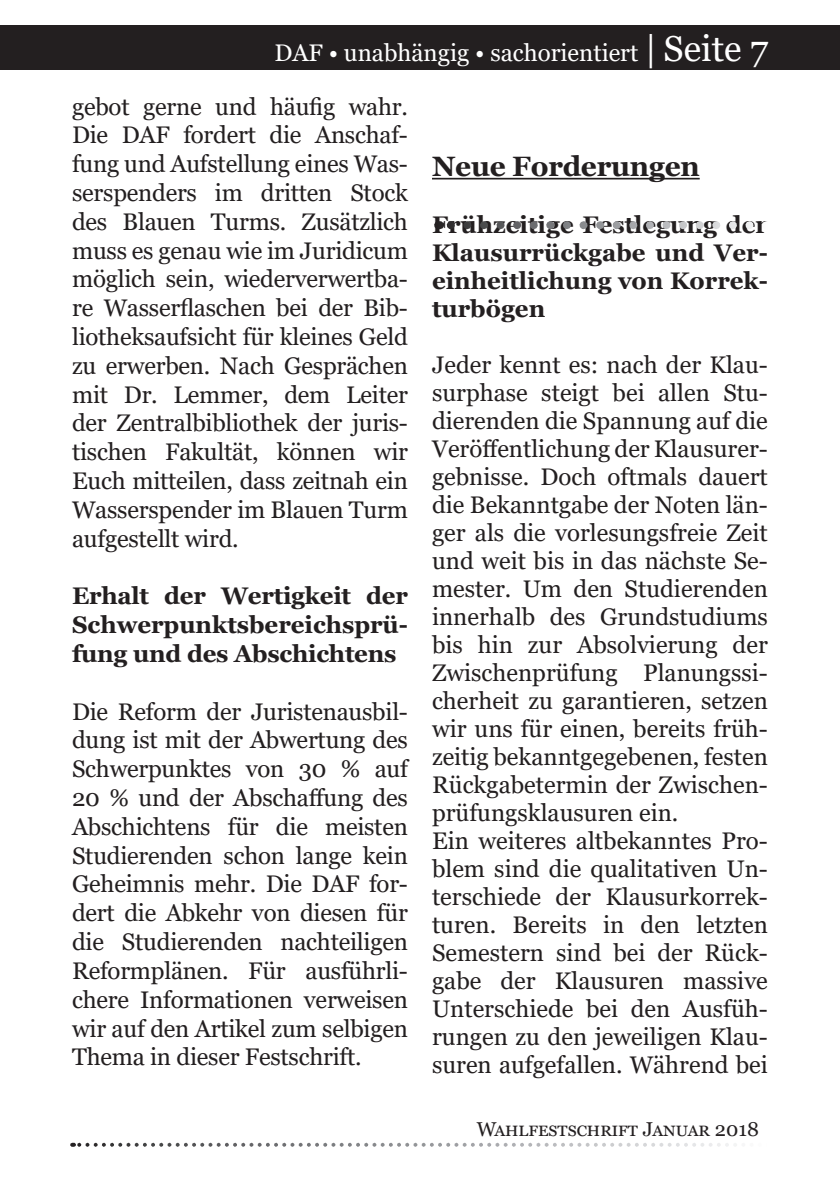
<style>
.page{position:relative;width:840px;height:1191px;background:#fff}
.page>*{position:absolute;margin:0;border:0;box-sizing:border-box;transform-origin:0 0}
.Überschrift_im_Text{font:700 28px "Georgia";letter-spacing:-.01em;color:#231f20}
.Überschrift_im_Text-2{font:24px/28.8px "Georgia";letter-spacing:-.005em;color:#231f20;text-align:justify}
.Überschrift_im_Text-3{font:700 24px/28px "Georgia";color:#231f20;text-align:justify}
.t1{font:24px "Georgia";color:#fff}
.t2{font:20px "Georgia";color:#231f20}
.s1{font-size:36px}
</style>
<div class="page">
<hr style="left:0;top:25px;width:3px;height:44px;background:#231f20">
<div style="left:3px;top:25px;width:836px;height:44px;background:#231f20"></div>
<svg style="left:72px;top:1142px;width:665px;height:4px"></svg>
<hr style="left:432px;top:178px;width:267px;height:1px;background:#231f20">
<svg style="left:446px;top:221px;width:303px;height:8px"></svg>
<p class="t1" style="left:274px;top:38px;width:495px">DAF • unabhängig • sachorientiert <span class="s1">| Seite 7</span></p>
<p class="Überschrift_im_Text-2" style="left:72px;top:92px;width:337px">gebot gerne und häufig wahr.<br>Die DAF fordert die Anschaf&shy;fung und Aufstellung eines Was&shy;serspenders im dritten Stock des Blauen Turms. Zusätzlich muss es genau wie im Juridicum möglich sein, wiederverwertba&shy;re Wasserflaschen bei der Bib&shy;liotheksaufsicht für kleines Geld zu erwerben. Nach Gesprächen mit Dr. Lemmer, dem Leiter der Zentralbibliothek der juris&shy;tischen Fakultät, können wir Euch mitteilen, dass zeitnah ein Wasserspender im Blauen Turm aufgestellt wird.</p>
<p class="Überschrift_im_Text-3" style="left:72px;top:581px;width:337px;line-height:28.8px">Erhalt der Wertigkeit der Schwerpunktsbereichsprü&shy;fung und des Abschichtens</p>
<p class="Überschrift_im_Text-2" style="left:72px;top:697px;width:337px">Die Reform der Juristenausbil&shy;dung ist mit der Abwertung des Schwerpunktes von 30 % auf 20 % und der Abschaffung des Abschichtens für die meisten Studierenden schon lange kein Geheimnis mehr. Die DAF for&shy;dert die Abkehr von diesen für die Studierenden nachteiligen Reformplänen. Für ausführli&shy;chere Informationen verweisen wir auf den Artikel zum selbigen Thema in dieser Festschrift.</p>
<p class="Überschrift_im_Text" style="left:432px;top:148px;width:269px">Neue Forderungen</p>
<p class="Überschrift_im_Text-3" style="left:432px;top:211px;width:337px">Frühzeitige Festlegung der Klausurrückgabe und Ver&shy;einheitlichung von Korrek&shy;turbögen</p>
<p class="Überschrift_im_Text-2" style="left:432px;top:351px;width:337px;line-height:28px">Jeder kennt es: nach der Klau&shy;surphase steigt bei allen Stu&shy;dierenden die Spannung auf die Veröffentlichung der Klausurer&shy;gebnisse. Doch oftmals dauert die Bekanntgabe der Noten län&shy;ger als die vorlesungsfreie Zeit und weit bis in das nächste Se&shy;mester. Um den Studierenden innerhalb des Grundstudiums bis hin zur Absolvierung der Zwischenprüfung Planungssi&shy;cherheit zu garantieren, setzen wir uns für einen, bereits früh&shy;zeitig bekanntgegebenen, festen Rückgabetermin der Zwischen&shy;prüfungsklausuren ein.</p>
<p class="Überschrift_im_Text-2" style="left:432px;top:827px;width:337px;line-height:28px">Ein weiteres altbekanntes Pro&shy;blem sind die qualitativen Un&shy;terschiede der Klausurkorrek&shy;turen. Bereits in den letzten Semestern sind bei der Rück&shy;gabe der Klausuren massive Unterschiede bei den Ausfüh&shy;rungen zu den jeweiligen Klau&shy;suren aufgefallen. Während bei</p>
<p class="t2" style="left:476px;top:1117px;width:283px">Wahlfestschrift Januar 2018</p>
</div>
